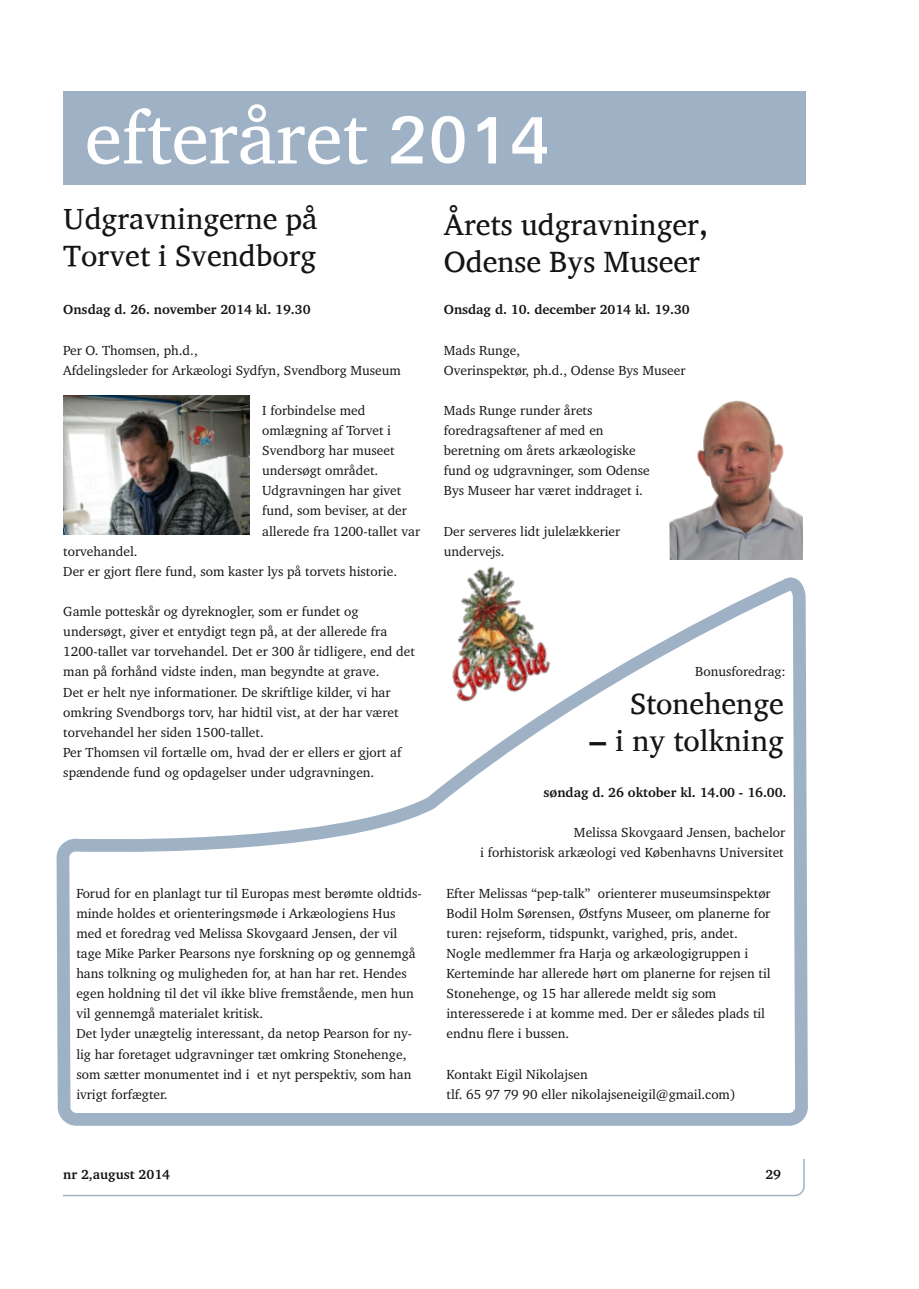
<style>
.page{position:relative;width:919px;height:1289px;background:#fff}
.page>*{position:absolute;margin:0;border:0;box-sizing:border-box;transform-origin:0 0}
.t1{font:75px "Abyssinica SIL";color:#fff}
.t2{font:30px/37.5px "Abyssinica SIL";color:#161413}
.t3{font:13.5px/20.1px "Charter BT";color:#161413}
.t4{font:700 13.5px "Charter BT";color:#161413}
</style>
<div class="page">
<div style="left:50px;top:1137px;width:754px;height:58px;border:2px solid #9eb1c5;border-radius:9px"></div>
<div style="left:46px;top:1128px;width:785px;height:30px;background:#fff"></div>
<div style="left:34px;top:1120px;width:29px;height:87px;background:#fff"></div>
<svg style="left:56px;top:578px;width:752px;height:548px"></svg>
<img style="left:64px;top:395px;width:185px;height:139px">
<img style="left:669px;top:400px;width:133px;height:160px">
<div style="left:64px;top:91px;width:741px;height:94px;background:#9eb1c5"></div>
<img style="left:410px;top:566px;width:160px;height:150px">
<h1 class="t1" style="left:85px;top:100px;width:466px">efteråret 2014</h1>
<h2 class="t2" style="left:63px;top:199px;width:256px">Udgravningerne på<br>Torvet i Svendborg</h2>
<p class="t4" style="left:63px;top:304px;width:248px">Onsdag d. 26. november 2014 kl. 19.30</p>
<p class="t3" style="left:63px;top:341px;width:339px">Per O. Thomsen, ph.d.,<br>Afdelingsleder for Arkæologi Sydfyn, Svendborg Museum</p>
<p class="t3" style="left:262px;top:401px;width:159px">I forbindelse med omlægning af Torvet i<br>Svendborg har museet undersøgt området.<br>Udgravningen har givet fund, som beviser, at der allerede fra 1200-tallet var</p>
<p class="t3" style="left:63px;top:542px;width:335px">torvehandel.<br>Der er gjort flere fund, som kaster lys på torvets historie.</p>
<p class="t3" style="left:63px;top:602px;width:353px">Gamle potteskår og dyreknogler, som er fundet og undersøgt, giver et entydigt tegn på, at der allerede fra 1200-tallet var torvehandel. Det er 300 år tidligere, end det man på forhånd vidste inden, man begyndte at grave.<br>Det er helt nye informationer. De skriftlige kilder, vi har omkring Svendborgs torv, har hidtil vist, at der har været torvehandel her siden 1500-tallet.<br>Per Thomsen vil fortælle om, hvad der er ellers er gjort af spændende fund og opdagelser under udgravningen.</p>
<h2 class="t2" style="left:443px;top:205px;width:266px">Årets udgravninger,<br>Odense Bys Museer</h2>
<p class="t4" style="left:443px;top:304px;width:247px">Onsdag d. 10. december 2014 kl. 19.30</p>
<p class="t3" style="left:443px;top:341px;width:243px">Mads Runge,<br>Overinspektør, ph.d., Odense Bys Museer</p>
<p class="t3" style="left:443px;top:401px;width:207px">Mads Runge runder årets foredragsaftener af med en beretning om årets arkæologiske fund og udgravninger, som Odense<br>Bys Museer har været inddraget i.</p>
<p class="t3" style="left:443px;top:522px;width:178px">Der serveres lidt julelækkerier undervejs.</p>
<p class="t3" style="left:695px;top:662px;width:92px">Bonusforedrag:</p>
<h2 class="t2" style="left:630px;top:684px;width:155px">Stonehenge</h2>
<h2 class="t2" style="left:588px;top:722px;width:196px">– i ny tolkning</h2>
<p class="t4" style="left:543px;top:787px;width:244px">søndag d. 26 oktober kl. 14.00 - 16.00.</p>
<p class="t3" style="left:480px;top:823px;width:306px;text-align:right">Melissa Skovgaard Jensen, bachelor<br>i forhistorisk arkæologi ved Københavns Universitet</p>
<p class="t3" style="left:76px;top:883px;width:347px">Forud for en planlagt tur til Europas mest berømte oldtids&shy;minde holdes et orienteringsmøde i Arkæologiens Hus med et foredrag ved Melissa Skovgaard Jensen, der vil tage Mike Parker Pearsons nye forskning op og gennemgå hans tolkning og muligheden for, at han har ret. Hendes egen holdning til det vil ikke blive fremstående, men hun vil gennemgå materialet kritisk.<br>Det lyder unægtelig interessant, da netop Pearson for ny&shy;lig har foretaget udgravninger tæt omkring Stonehenge, som sætter monumentet ind i et nyt perspektiv, som han ivrigt forfægter.</p>
<p class="t3" style="left:446px;top:883px;width:325px">Efter Melissas “pep-talk” orienterer museumsinspektør Bodil Holm Sørensen, Østfyns Museer, om planerne for turen: rejseform, tidspunkt, varighed, pris, andet.<br>Nogle medlemmer fra Harja og arkæologigruppen i Kerteminde har allerede hørt om planerne for rejsen til Stonehenge, og 15 har allerede meldt sig som interesserede i at komme med. Der er således plads til endnu flere i bussen.</p>
<p class="t3" style="left:446px;top:1064px;width:290px">Kontakt Eigil Nikolajsen<br>tlf. 65 97 79 90 eller nikolajseneigil@gmail.com)</p>
<p class="t4" style="left:63px;top:1168px;width:108px">nr 2,august 2014</p>
<p class="t4" style="left:765px;top:1168px;width:17px">29</p>
</div>
